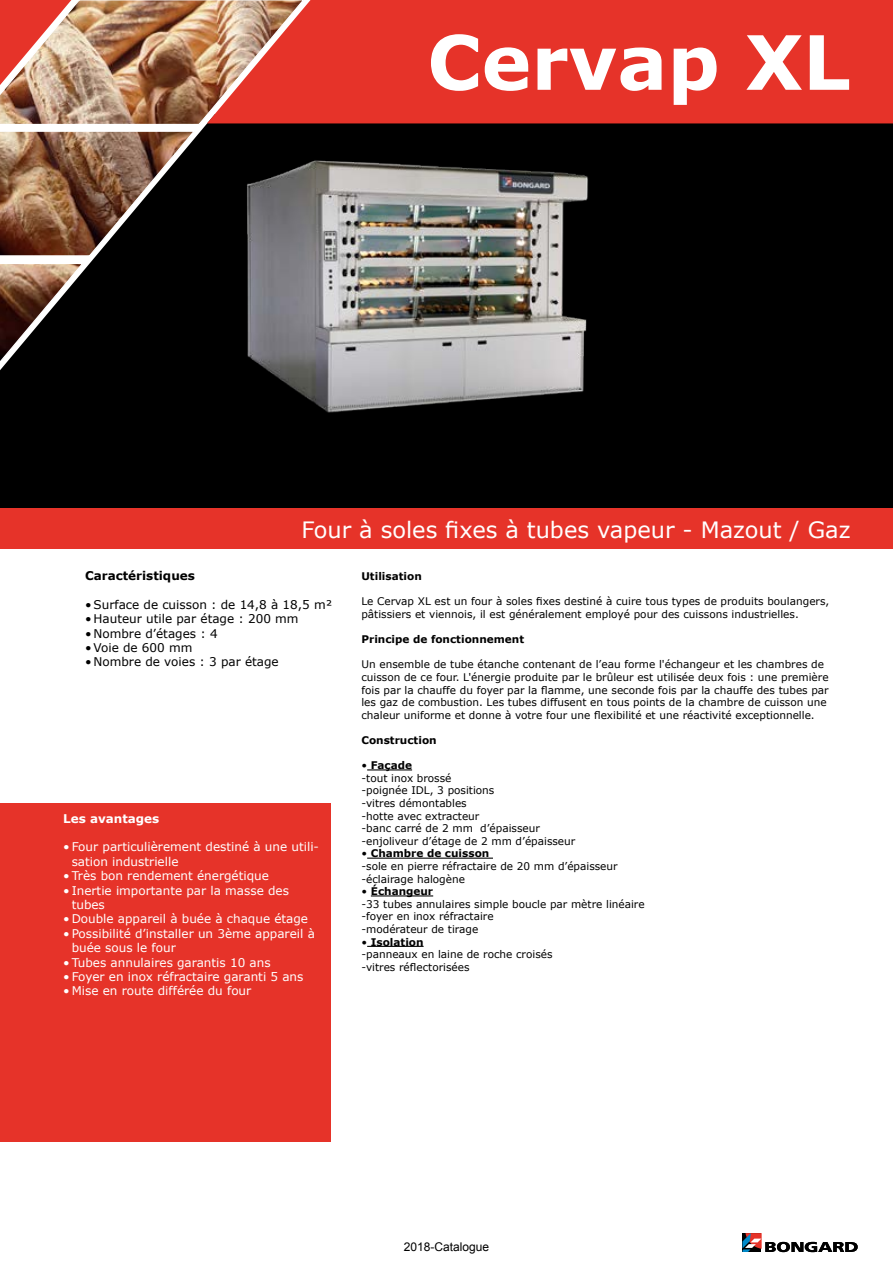
<style>
.page{position:relative;width:893px;height:1263px;background:#fff}
.page>*{position:absolute;margin:0;border:0;box-sizing:border-box;transform-origin:0 0}
.t1{font:700 75px "Verdana";color:#fff}
.t2{font:22.5px "Verdana";color:#fff}
.t3{font:12px/14.4px "Verdana";color:#fff}
.t4{font:12px "Verdana";color:#000}
.t5{font:700 12px "Verdana";color:#000}
.t6{font:12px "Arial";color:#000}
.t7{font:700 12px "Verdana";color:#fff}
.t8{font:10.5px/12.6px "Verdana";color:#000}
.t9{font:700 10.5px "Verdana";color:#000}
.s1{font-weight:700}
</style>
<div class="page">
<div style="left:0;top:114px;width:893px;height:411px;background:#000"></div>
<div style="left:0;top:508px;width:893px;height:41px;background:#e63329"></div>
<div style="left:307px;top:0;width:586px;height:123px;background:#e63329"></div>
<div style="left:0;top:804px;width:330px;height:338px;background:#e63329"></div>
<svg style="left:742px;top:1233px;width:116px;height:19px"></svg>
<img style="left:0;top:0;width:307px;height:370px">
<img style="left:244px;top:153px;width:344px;height:260px">
<hr style="left:367px;top:769px;width:45px;height:1px;background:#000">
<hr style="left:367px;top:858px;width:126px;height:1px;background:#000">
<hr style="left:371px;top:895px;width:62px;height:1px;background:#000">
<hr style="left:367px;top:946px;width:57px;height:1px;background:#000">
<h1 class="t1" style="left:427px;top:9px;width:425px">Cervap XL</h1>
<h2 class="t2" style="left:301px;top:514px;width:550px">Four à soles fixes à tubes vapeur - Mazout / Gaz</h2>
<p class="t5" style="left:85px;top:567px;width:111px">Caractéristiques</p>
<p class="t4" style="left:85px;top:596px;width:249px">• Surface de cuisson : de 14,8 à 18,5 m²</p>
<p class="t4" style="left:85px;top:610px;width:215px">• Hauteur utile par étage : 200 mm</p>
<p class="t4" style="left:85px;top:625px;width:134px">• Nombre d’étages : 4</p>
<p class="t4" style="left:85px;top:639px;width:109px">• Voie de 600 mm</p>
<p class="t4" style="left:85px;top:654px;width:195px">• Nombre de voies : 3 par étage</p>
<p class="t7" style="left:63px;top:810px;width:98px">Les avantages</p>
<p class="t3" style="left:72px;top:840px;width:249px;text-indent:-9px">• Four particulièrement destiné à une utili&shy;sation industrielle</p>
<p class="t3" style="left:63px;top:868px;width:207px">• Très bon rendement énergétique</p>
<p class="t3" style="left:72px;top:883px;width:219px;text-indent:-9px">• Inertie importante par la masse des tubes</p>
<p class="t3" style="left:63px;top:912px;width:246px">• Double appareil à buée à chaque étage</p>
<p class="t3" style="left:72px;top:926px;width:245px;text-indent:-9px">• Possibilité d’installer un 3ème appareil à buée sous le four</p>
<p class="t3" style="left:63px;top:955px;width:209px">• Tubes annulaires garantis 10 ans</p>
<p class="t3" style="left:63px;top:969px;width:242px">• Foyer en inox réfractaire garanti 5 ans</p>
<p class="t3" style="left:63px;top:984px;width:190px">• Mise en route différée du four</p>
<p class="t9" style="left:361px;top:569px;width:62px">Utilisation</p>
<p class="t8" style="left:361px;top:595px;width:469px">Le Cervap XL est un four à soles fixes destiné à cuire tous types de produits boulangers, pâtissiers et viennois, il est généralement employé pour des cuissons industrielles.</p>
<p class="t9" style="left:361px;top:632px;width:164px">Principe de fonctionnement</p>
<p class="t8" style="left:361px;top:658px;width:469px">Un ensemble de tube étanche contenant de l’eau forme l'échangeur et les chambres de cuisson de ce four. L'énergie produite par le brûleur est utilisée deux fois : une première fois par la chauffe du foyer par la flamme, une seconde fois par la chauffe des tubes par les gaz de combustion. Les tubes diffusent en tous points de la chambre de cuisson une chaleur uniforme et donne à votre four une flexibilité et une réactivité exceptionnelle.</p>
<p class="t9" style="left:361px;top:733px;width:77px">Construction</p>
<p class="t8" style="left:361px;top:759px;width:215px">• <span class="s1">Façade<br></span>-tout inox brossé<br>-poignée IDL, 3 positions<br>-vitres démontables<br>-hotte avec extracteur<br>-banc carré de 2 mm d’épaisseur -enjoliveur d’étage de 2 mm d’épaisseur</p>
<p class="t8" style="left:361px;top:847px;width:258px">• <span class="s1">Chambre de cuisson<br></span>-sole en pierre réfractaire de 20 mm d’épaisseur -éclairage halogène</p>
<p class="t8" style="left:361px;top:885px;width:285px">• <span class="s1">Échangeur<br></span>-33 tubes annulaires simple boucle par mètre linéaire -foyer en inox réfractaire<br>-modérateur de tirage</p>
<p class="t8" style="left:361px;top:935px;width:193px">• <span class="s1">Isolation<br></span>-panneaux en laine de roche croisés -vitres réflectorisées</p>
<p class="t6" style="left:404px;top:1239px;width:87px">2018-Catalogue</p>
</div>
